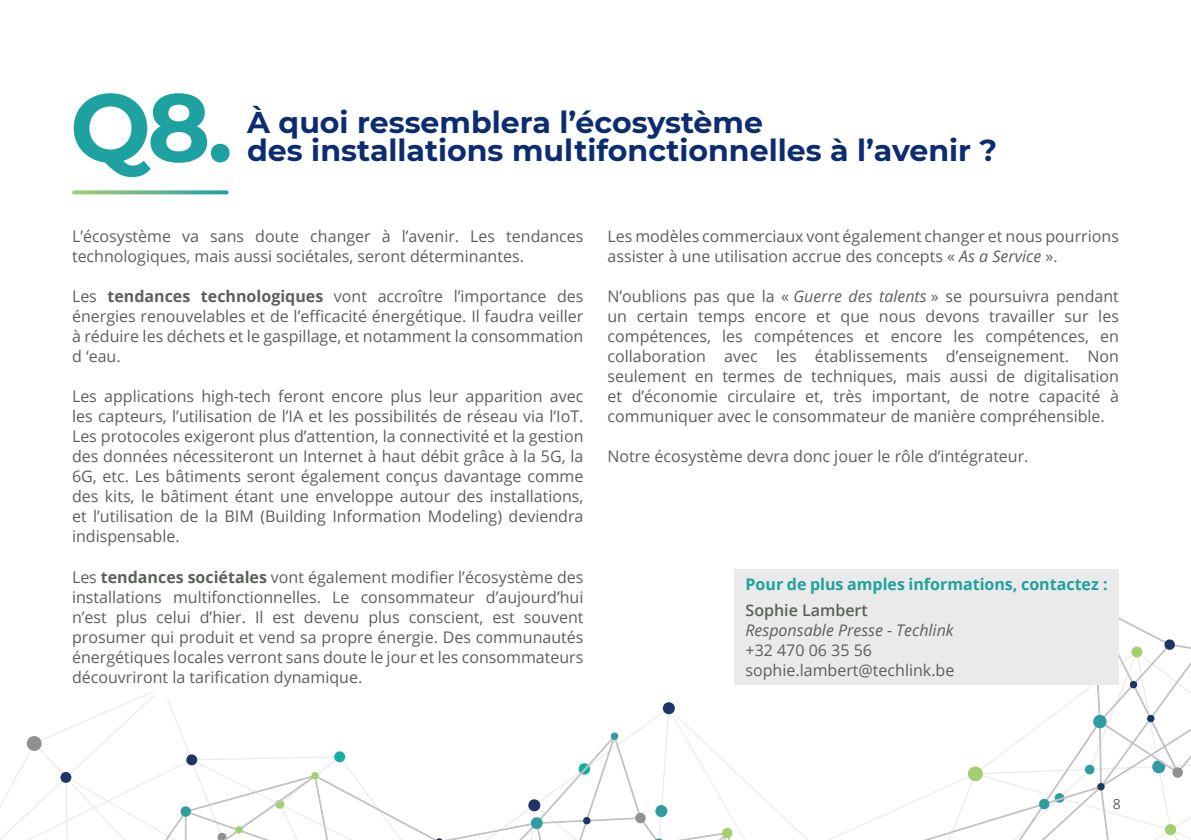
<style>
.page{position:relative;width:1191px;height:840px;background:#fff}
.page>*{position:absolute;margin:0;border:0;box-sizing:border-box;transform-origin:0 0}
._11_Content_gray_Tit{font:700 96px "Montserrat";color:#1ea1a1}
._11_Content_gray_Tit-2{font:700 30px/28px "Montserrat";color:#0c2c72}
.t1{font:16px/20px "Open Sans";color:#5b605a;text-align:justify}
.t2{font:700 16px "Open Sans";color:#1ea1a1}
.t3{font:italic 16px "Open Sans";color:#5b605a}
.t4{font:600 16px "Open Sans";color:#5b605a}
.t5{font:14px "Open Sans";color:#5b605a}
.s1{font-weight:700}
.s2{font-style:italic}
</style>
<div class="page">
<svg style="left:0;top:617px;width:1191px;height:222px"></svg>
<svg style="left:1092px;top:713px;width:15px;height:15px"></svg>
<svg style="left:1151px;top:759px;width:32px;height:19px"></svg>
<svg style="left:1038px;top:792px;width:26px;height:17px"></svg>
<svg style="left:1163px;top:638px;width:12px;height:12px"></svg>
<svg style="left:1129px;top:680px;width:8px;height:8px"></svg>
<svg style="left:1146px;top:714px;width:9px;height:8px"></svg>
<svg style="left:1096px;top:782px;width:9px;height:8px"></svg>
<svg style="left:528px;top:798px;width:15px;height:31px"></svg>
<svg style="left:653px;top:837px;width:12px;height:2px"></svg>
<svg style="left:721px;top:826px;width:12px;height:12px"></svg>
<svg style="left:634px;top:811px;width:12px;height:12px"></svg>
<svg style="left:180px;top:805px;width:12px;height:12px"></svg>
<svg style="left:610px;top:731px;width:9px;height:9px"></svg>
<svg style="left:582px;top:816px;width:9px;height:8px"></svg>
<svg style="left:311px;top:771px;width:8px;height:8px"></svg>
<svg style="left:435px;top:837px;width:8px;height:2px"></svg>
<svg style="left:235px;top:825px;width:8px;height:8px"></svg>
<svg style="left:74px;top:190px;width:153px;height:4px"></svg>
<div style="left:734px;top:569px;width:385px;height:115px;background:#e9eae9"></div>
<div style="left:152px;top:677px;width:19px;height:22px;background:#fff;border-radius:50%"></div>
<p class="_11_Content_gray_Tit" style="left:70px;top:58px;width:164px">Q8.</p>
<p class="_11_Content_gray_Tit-2" style="left:247px;top:107px;width:751px">À quoi ressemblera l’écosystème<br>des installations multifonctionnelles à l’avenir ?</p>
<p class="t1" style="left:72px;top:226px;width:513px">L’écosystème va sans doute changer à l’avenir. Les tendances technologiques, mais aussi sociétales, seront déterminantes.</p>
<p class="t1" style="left:72px;top:286px;width:513px">Les <span class="s1">tendances technologiques</span> vont accroître l’importance des énergies renouvelables et de l’efficacité énergétique. Il faudra veiller à réduire les déchets et le gaspillage, et notamment la consommation d ‘eau.</p>
<p class="t1" style="left:72px;top:386px;width:513px">Les applications high-tech feront encore plus leur apparition avec les capteurs, l’utilisation de l’IA et les possibilités de réseau via l’IoT.<br>Les protocoles exigeront plus d’attention, la connectivité et la gestion des données nécessiteront un Internet à haut débit grâce à la 5G, la 6G, etc. Les bâtiments seront également conçus davantage comme des kits, le bâtiment étant une enveloppe autour des installations, et l’utilisation de la BIM (Building Information Modeling) deviendra indispensable.</p>
<p class="t1" style="left:72px;top:566px;width:513px">Les <span class="s1">tendances sociétales</span> vont également modifier l’écosystème des installations multifonctionnelles. Le consommateur d’aujourd’hui n’est plus celui d’hier. Il est devenu plus conscient, est souvent prosumer qui produit et vend sa propre énergie. Des communautés énergétiques locales verront sans doute le jour et les consommateurs découvriront la tarification dynamique.</p>
<p class="t1" style="left:607px;top:226px;width:513px">Les modèles commerciaux vont également changer et nous pourrions assister à une utilisation accrue des concepts « <span class="s2">As a Service</span> ».</p>
<p class="t1" style="left:607px;top:286px;width:513px">N’oublions pas que la « <span class="s2">Guerre des talents</span> » se poursuivra pendant un certain temps encore et que nous devons travailler sur les compétences, les compétences et encore les compétences, en collaboration avec les établissements d’enseignement. Non seulement en termes de techniques, mais aussi de digitalisation et d’économie circulaire et, très important, de notre capacité à communiquer avec le consommateur de manière compréhensible.</p>
<p class="t1" style="left:607px;top:446px;width:422px">Notre écosystème devra donc jouer le rôle d’intégrateur.</p>
<p class="t2" style="left:745px;top:573px;width:363px">Pour de plus amples informations, contactez :</p>
<p class="t4" style="left:745px;top:599px;width:124px">Sophie Lambert</p>
<p class="t3" style="left:745px;top:619px;width:210px">Responsable Presse - Techlink</p>
<p class="t1" style="left:745px;top:639px;width:128px">+32 470 06 35 56</p>
<p class="t1" style="left:745px;top:659px;width:210px">sophie.lambert@techlink.be</p>
<p class="t5" style="left:1112px;top:793px;width:10px">8</p>
</div>
